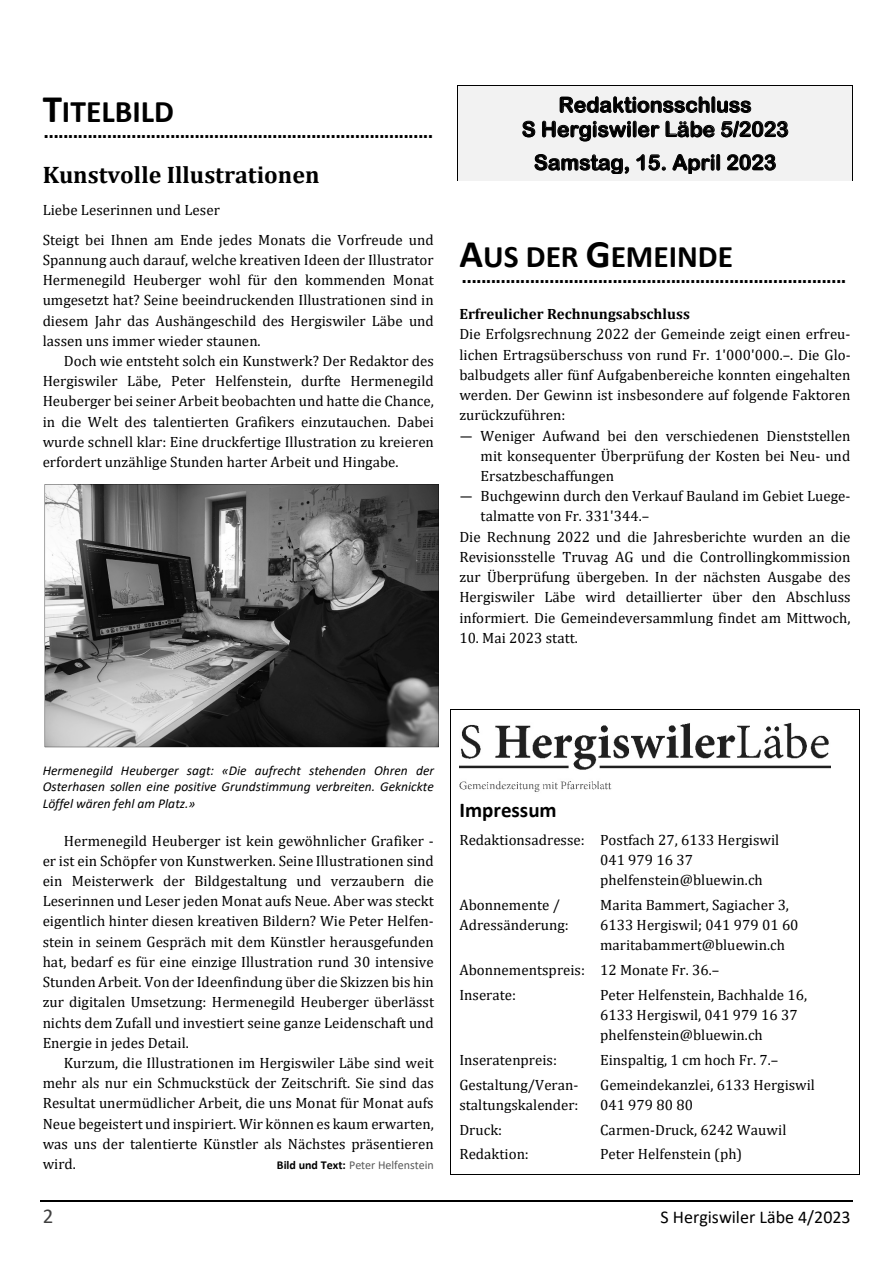
<style>
.page{position:relative;width:893px;height:1263px;background:#fff}
.page>*{position:absolute;margin:0;border:0;box-sizing:border-box;transform-origin:0 0}
.t1{font:700 31.5px "Calibri";color:#000}
.t2{font:700 24px "Cambria";color:#000}
.t3{font:700 21px "Cambria";color:#000}
.t4{font:21px/24.3px "Arial Rounded MT Bold";color:#000;text-align:center}
.t5{font:700 21px "Calibri";color:#000}
.t6{font:21px "Calibri";color:#404040}
.t7{font:18px "Calibri";color:#000}
.t8{font:15px/20.2px "Cambria";color:#000;text-align:justify}
.t9{font:700 15px "Cambria";color:#000}
.t10{font:italic 13.5px/16.5px "Calibri";color:#000;text-align:justify}
.t11{font:12px "Calibri";letter-spacing:-.005em;color:#595959}
.s1{font-size:39px}
.s2{font-family:"Calibri"}
.s3{font-weight:700;color:#000}
</style>
<div class="page">
<hr style="left:41px;top:1200px;width:812px;height:2px;background:#000">
<div style="left:457px;top:85px;width:396px;height:7px;background:#f2f2f2"></div>
<hr style="left:457px;top:85px;width:396px;height:1px;background:#000">
<div style="left:457px;top:92px;width:396px;height:25px;background:#f2f2f2"></div>
<svg style="left:457px;top:86px;width:1px;height:31px"></svg>
<div style="left:457px;top:117px;width:396px;height:33px;background:#f2f2f2"></div>
<hr style="left:457px;top:117px;width:1px;height:33px;background:#000">
<hr style="left:853px;top:117px;width:1px;height:33px;background:#000">
<div style="left:457px;top:150px;width:396px;height:24px;background:#f2f2f2"></div>
<div style="left:457px;top:174px;width:396px;height:7px;background:#f2f2f2"></div>
<hr style="left:457px;top:181px;width:396px;height:1px;background:#000">
<svg style="left:457px;top:150px;width:1px;height:32px"></svg>
<hr style="left:451px;top:709px;width:408px;height:1px;background:#000">
<hr style="left:451px;top:719px;width:1px;height:77px;background:#000">
<hr style="left:859px;top:719px;width:1px;height:77px;background:#000">
<hr style="left:451px;top:796px;width:1px;height:34px;background:#000">
<hr style="left:859px;top:796px;width:1px;height:34px;background:#000">
<hr style="left:451px;top:1174px;width:408px;height:1px;background:#000">
<svg style="left:859px;top:830px;width:1px;height:345px"></svg>
<svg style="left:45px;top:484px;width:394px;height:263px;background:#626262"></svg>
<img style="left:460px;top:722px;width:371px;height:70px">
<h1 class="t1" style="left:43px;top:89px;width:133px"><span class="s1">T</span>ITELBILD</h1>
<h3 class="t3" style="left:44px;top:116px;width:390px">................................................................................</h3>
<h2 class="t2" style="left:43px;top:157px;width:278px">Kunstvolle Illustrationen</h2>
<p class="t8" style="left:43px;top:196px;width:392px;line-height:29.4px">Liebe Leserinnen und Leser<br>Steigt bei Ihnen am Ende jedes Monats die Vorfreude und</p>
<p class="t8" style="left:43px;top:250px;width:393px">Spannung auch darauf, welche kreativen Ideen der Illustrator Hermenegild Heuberger wohl für den kommenden Monat umgesetzt hat? Seine beeindruckenden Illustrationen sind in diesem Jahr das Aushängeschild des Hergiswiler Läbe und lassen uns immer wieder staunen.</p>
<p class="t8" style="left:43px;top:351px;width:393px;text-indent:21px">Doch wie entsteht solch ein Kunstwerk? Der Redaktor des Hergiswiler Läbe, Peter Helfenstein, durfte Hermenegild Heuberger bei seiner Arbeit beobachten und hatte die Chance, in die Welt des talentierten Grafikers einzutauchen. Dabei wurde schnell klar: Eine druckfertige Illustration zu kreieren erfordert unzählige Stunden harter Arbeit und Hingabe.</p>
<h3 class="t4" style="left:522px;top:92px;width:269px">Redaktionsschluss<br>S Hergiswiler Läbe 5/2023</h3>
<h3 class="t4" style="left:534px;top:150px;width:244px">Samstag, 15. April 2023</h3>
<h1 class="t1" style="left:459px;top:234px;width:275px"><span class="s1">A</span>US DER <span class="s1">G</span>EMEINDE</h1>
<h3 class="t3" style="left:462px;top:261px;width:386px">...............................................................................</h3>
<p class="t9" style="left:459px;top:303px;width:232px">Erfreulicher Rechnungsabschluss</p>
<p class="t8" style="left:459px;top:324px;width:393px">Die Erfolgsrechnung 2022 der Gemeinde zeigt einen erfreu&shy;lichen Ertragsüberschuss von rund Fr. 1'000'000.–. Die Glo&shy;balbudgets aller fünf Aufgabenbereiche konnten eingehalten werden. Der Gewinn ist insbesondere auf folgende Faktoren zurückzuführen:</p>
<p class="t8" style="left:481px;top:425px;width:371px;text-indent:-21px"><span class="s2">—</span> Weniger Aufwand bei den verschiedenen Dienststellen mit konsequenter Überprüfung der Kosten bei Neu- und Ersatzbeschaffungen</p>
<p class="t8" style="left:459px;top:486px;width:393px"><span class="s2">—</span> Buchgewinn durch den Verkauf Bauland im Gebiet Luege-</p>
<p class="t8" style="left:481px;top:506px;width:170px">talmatte von Fr. 331'344.–</p>
<p class="t8" style="left:459px;top:526px;width:393px">Die Rechnung 2022 und die Jahresberichte wurden an die</p>
<p class="t8" style="left:459px;top:546px;width:392px">Revisionsstelle Truvag AG und die Controllingkommission</p>
<p class="t8" style="left:459px;top:567px;width:393px">zur Überprüfung übergeben. In der nächsten Ausgabe des</p>
<p class="t8" style="left:459px;top:587px;width:393px">Hergiswiler Läbe wird detaillierter über den Abschluss</p>
<p class="t8" style="left:459px;top:607px;width:393px">informiert. Die Gemeindeversammlung findet am Mittwoch,</p>
<p class="t8" style="left:459px;top:627px;width:120px">10. Mai 2023 statt.</p>
<p class="t10" style="left:43px;top:761px;width:393px">Hermenegild Heuberger sagt: «Die aufrecht stehenden Ohren der Osterhasen sollen eine positive Grundstimmung verbreiten. Geknickte Löffel wären fehl am Platz.»</p>
<p class="t8" style="left:43px;top:830px;width:393px;text-indent:21px">Hermenegild Heuberger ist kein gewöhnlicher Grafiker - er ist ein Schöpfer von Kunstwerken. Seine Illustrationen sind ein Meisterwerk der Bildgestaltung und verzaubern die Leserinnen und Leser jeden Monat aufs Neue. Aber was steckt eigentlich hinter diesen kreativen Bildern? Wie Peter Helfen&shy;stein in seinem Gespräch mit dem Künstler herausgefunden hat, bedarf es für eine einzige Illustration rund 30 intensive Stunden Arbeit. Von der Ideenfindung über die Skizzen bis hin zur digitalen Umsetzung: Hermenegild Heuberger überlässt nichts dem Zufall und investiert seine ganze Leidenschaft und Energie in jedes Detail.</p>
<p class="t8" style="left:43px;top:1052px;width:393px;text-indent:21px">Kurzum, die Illustrationen im Hergiswiler Läbe sind weit mehr als nur ein Schmuckstück der Zeitschrift. Sie sind das Resultat unermüdlicher Arbeit, die uns Monat für Monat aufs Neue begeistert und inspiriert. Wir können es kaum erwarten, was uns der talentierte Künstler als Nächstes präsentieren wird.</p>
<p class="t11" style="left:277px;top:1157px;width:158px"><span class="s3">Bild und Text:</span> Peter Helfenstein</p>
<h3 class="t5" style="left:459px;top:795px;width:99px">Impressum</h3>
<p class="t8" style="left:600px;top:829px;width:180px;text-align:left;text-indent:-141px">Redaktionsadresse: Postfach 27, 6133 Hergiswil<br>041 979 16 37 phelfenstein@bluewin.ch</p>
<p class="t8" style="left:459px;top:894px;width:102px">Abonnemente /</p>
<p class="t8" style="left:600px;top:894px;width:190px">Marita Bammert, Sagiacher 3,</p>
<p class="t8" style="left:459px;top:914px;width:111px">Adressänderung:</p>
<p class="t8" style="left:600px;top:914px;width:200px">6133 Hergiswil; 041 979 01 60 maritabammert@bluewin.ch</p>
<p class="t8" style="left:459px;top:957px;width:261px;line-height:24.6px">Abonnementspreis: 12 Monate Fr. 36.–<br>Inserate:</p>
<p class="t8" style="left:600px;top:984px;width:208px;text-align:left">Peter Helfenstein, Bachhalde 16,<br>6133 Hergiswil, 041 979 16 37 phelfenstein@bluewin.ch</p>
<p class="t8" style="left:459px;top:1049px;width:99px">Inseratenpreis:</p>
<p class="t8" style="left:600px;top:1049px;width:180px">Einspaltig, 1 cm hoch Fr. 7.–</p>
<p class="t8" style="left:459px;top:1074px;width:120px">Gestaltung/Veran-</p>
<p class="t8" style="left:600px;top:1074px;width:216px">Gemeindekanzlei, 6133 Hergiswil</p>
<p class="t8" style="left:459px;top:1094px;width:121px">staltungskalender:</p>
<p class="t8" style="left:600px;top:1094px;width:94px">041 979 80 80</p>
<p class="t8" style="left:459px;top:1119px;width:44px">Druck:</p>
<p class="t8" style="left:600px;top:1119px;width:188px">Carmen-Druck, 6242 Wauwil</p>
<p class="t8" style="left:459px;top:1144px;width:71px">Redaktion:</p>
<p class="t8" style="left:600px;top:1144px;width:144px">Peter Helfenstein (ph)</p>
<h3 class="t6" style="left:43px;top:1202px;width:12px">2</h3>
<p class="t7" style="left:660px;top:1205px;width:191px">S Hergiswiler Läbe 4/2023</p>
</div>
